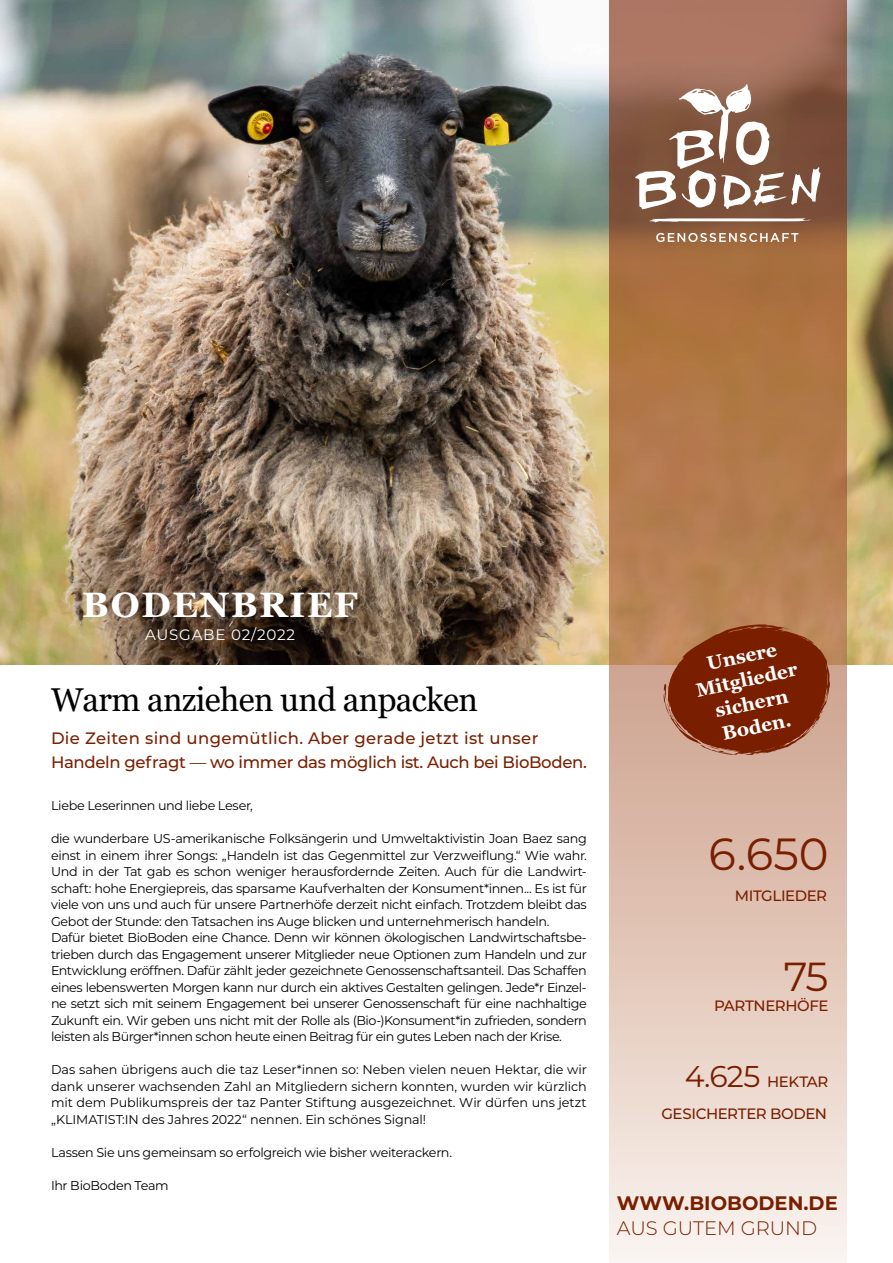
<style>
.page{position:relative;width:893px;height:1263px;background:#fff}
.page>*{position:absolute;margin:0;border:0;box-sizing:border-box;transform-origin:0 0}
.t1{font:45px "Montserrat";color:#791f00}
.t2{font:40.5px "Montserrat";color:#791f00}
.t3{font:700 35.25px "Georgia";letter-spacing:.05em;color:#fff}
.t4{font:33px "Georgia";letter-spacing:-.02em;color:#000}
.t5{font:700 19.5px "Montserrat";color:#791f00}
.t6{font:300 19.5px "Montserrat";color:#791f00}
.t7{font:700 19.2px/24px "Georgia";color:#fff;text-align:center}
.t8{font:500 16.5px/24px "Montserrat";color:#791f00}
.t9{font:15.15px "Montserrat";letter-spacing:.05em;color:#fff}
.t10{font:500 15px/32.1px "Montserrat";letter-spacing:-.025em;color:#791f00;text-align:right}
.t11{font:12.75px/16.5px "Montserrat";letter-spacing:-.035em;color:#000}
.s1{font-weight:400}
.s2{font-weight:400;font-size:30px}
</style>
<div class="page">
<img style="left:0;top:0;width:893px;height:665px">
<svg style="left:609px;top:0;width:238px;height:1263px;background:#c8a187"></svg>
<svg style="left:644px;top:607px;width:204px;height:149px;background:#9d5738"></svg>
<svg style="left:649px;top:218px;width:161px;height:4px"></svg>
<svg style="left:656px;top:233px;width:142px;height:9px"></svg>
<svg style="left:635px;top:84px;width:185px;height:125px"></svg>
<h3 class="t3" style="left:82px;top:582px;width:277px">BODENBRIEF</h3>
<p class="t9" style="left:145px;top:624px;width:151px">AUSGABE 02/2022</p>
<h3 class="t4" style="left:51px;top:680px;width:428px">Warm anziehen und anpacken</h3>
<p class="t8" style="left:51px;top:726px;width:537px">Die Zeiten sind ungemütlich. Aber gerade jetzt ist unser<br>Handeln gefragt <span class="s1">—</span> wo immer das möglich ist. Auch bei BioBoden.</p>
<p class="t11" style="left:51px;top:797px;width:203px">Liebe Leserinnen und liebe Leser,</p>
<p class="t11" style="left:51px;top:830px;width:537px">die wunderbare US-amerikanische Folksängerin und Umweltaktivistin Joan Baez sang einst in einem ihrer Songs: „Handeln ist das Gegenmittel zur Verzweiflung.“ Wie wahr.<br>Und in der Tat gab es schon weniger herausfordernde Zeiten. Auch für die Landwirt&shy;schaft: hohe Energiepreis, das sparsame Kaufverhalten der Konsument*innen... Es ist für viele von uns und auch für unsere Partnerhöfe derzeit nicht einfach. Trotzdem bleibt das Gebot der Stunde: den Tatsachen ins Auge blicken und unternehmerisch handeln.<br>Dafür bietet BioBoden eine Chance. Denn wir können ökologischen Landwirtschaftsbe&shy;trieben durch das Engagement unserer Mitglieder neue Optionen zum Handeln und zur Entwicklung eröffnen. Dafür zählt jeder gezeichnete Genossenschaftsanteil. Das Schaffen eines lebenswerten Morgen kann nur durch ein aktives Gestalten gelingen. Jede*r Einzel&shy;ne setzt sich mit seinem Engagement bei unserer Genossenschaft für eine nachhaltige Zukunft ein. Wir geben uns nicht mit der Rolle als (Bio-)Konsument*in zufrieden, sondern leisten als Bürger*innen schon heute einen Beitrag für ein gutes Leben nach der Krise.</p>
<p class="t11" style="left:51px;top:1061px;width:537px;text-align:justify">Das sahen übrigens auch die taz Leser*innen so: Neben vielen neuen Hektar, die wir dank unserer wachsenden Zahl an Mitgliedern sichern konnten, wurden wir kürzlich mit dem Publikumspreis der taz Panter Stiftung ausgezeichnet. Wir dürfen uns jetzt „KLIMATIST:IN des Jahres 2022“ nennen. Ein schönes Signal!</p>
<p class="t11" style="left:51px;top:1143px;width:403px">Lassen Sie uns gemeinsam so erfolgreich wie bisher weiterackern.</p>
<p class="t11" style="left:51px;top:1176px;width:119px">Ihr BioBoden Team</p>
<h3 class="t7" style="left:689px;top:655px;width:105px;rotate:-12deg">Unsere<br>Mitglieder sichern<br>Boden.</h3>
<h1 class="t1" style="left:709px;top:823px;width:121px">6.650</h1>
<p class="t10" style="left:735px;top:879px;width:94px">MITGLIEDER</p>
<h2 class="t2" style="left:784px;top:948px;width:46px">75</h2>
<p class="t10" style="left:714px;top:989px;width:116px">PARTNERHÖFE</p>
<p class="t10" style="left:661px;top:1065px;width:169px"><span class="s2">4.625</span> HEKTAR<br>GESICHERTER BODEN</p>
<h3 class="t5" style="left:617px;top:1188px;width:222px">WWW.BIOBODEN.DE</h3>
<h3 class="t6" style="left:617px;top:1215px;width:202px">AUS GUTEM GRUND</h3>
</div>
